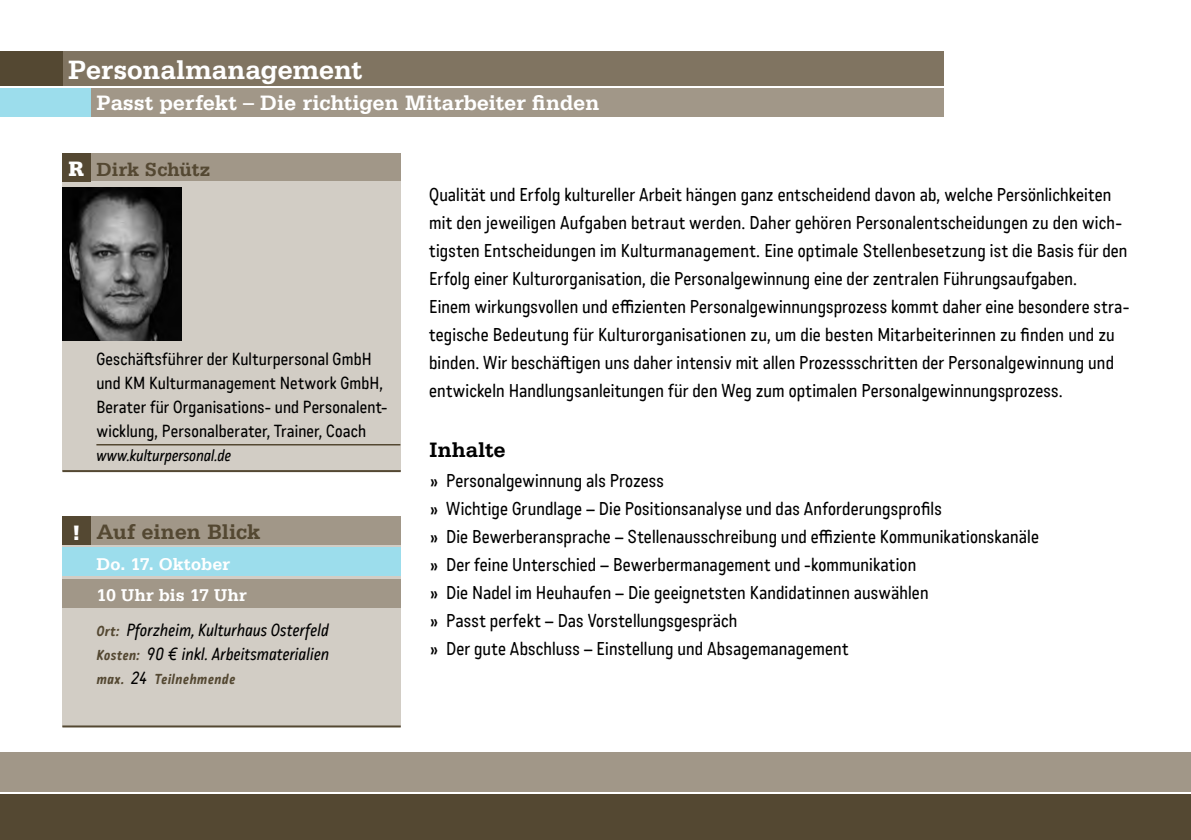
<style>
.page{position:relative;width:1191px;height:840px;background:#fff}
.page>*{position:absolute;margin:0;border:0;box-sizing:border-box;transform-origin:0 0}
.t1{font:700 28px "Serifa";letter-spacing:-.015em;color:#fff}
.t2{font:700 22px "Serifa";letter-spacing:-.015em;color:#fff}
.t3{font:700 22px "Serifa";letter-spacing:-.01em;color:#544832}
.t4{font:700 22px "Serifa";color:#000}
.t5{font:900 22px "Serifa";color:#fff}
.t6{font:700 20px "Serifa";letter-spacing:-.005em;color:#544832}
.t7{font:500 18px/28px "Katarine";letter-spacing:.01em;color:#000}
.t8{font:700 18px "Serifa";letter-spacing:.005em;color:#fff}
.t9{font:500 17px/24px "Katarine";letter-spacing:.01em;color:#000}
.t10{font:italic 500 17px/24px "Katarine";letter-spacing:.02em;color:#000}
.t11{font:italic 500 16px "Katarine";letter-spacing:.01em;color:#000}
.t12{font:italic 700 14px "Katarine";letter-spacing:.025em;color:#544832}
.s1{font-weight:700;font-size:14px;color:#544832}
.s2{font-weight:500;font-size:17px;color:#000}
.s3{font-family:"Serifa";font-weight:700}
</style>
<div class="page">
<div style="left:0;top:751px;width:1191px;height:40px;background:#a19788"></div>
<div style="left:0;top:794px;width:1191px;height:45px;background:#544832"></div>
<div style="left:62px;top:516px;width:339px;height:210px;background:#d2cdc5"></div>
<div style="left:62px;top:516px;width:339px;height:28px;background:#a19788"></div>
<div style="left:62px;top:578px;width:339px;height:29px;background:#a19788"></div>
<div style="left:0;top:51px;width:943px;height:34px;background:#807461"></div>
<div style="left:62px;top:153px;width:338px;height:28px;background:#a19788"></div>
<div style="left:62px;top:547px;width:338px;height:28px;background:#9cddec"></div>
<div style="left:62px;top:181px;width:338px;height:290px;background:#d2cdc5"></div>
<div style="left:0;top:88px;width:943px;height:28px;background:#a19788"></div>
<hr style="left:96px;top:444px;width:304px;height:1px;background:#544832">
<img style="left:62px;top:187px;width:119px;height:153px">
<hr style="left:62px;top:725px;width:339px;height:2px;background:#544832">
<div style="left:62px;top:516px;width:29px;height:28px;background:#544832"></div>
<div style="left:0;top:88px;width:91px;height:28px;background:#9cddec"></div>
<div style="left:62px;top:153px;width:29px;height:28px;background:#544832"></div>
<div style="left:0;top:51px;width:62px;height:34px;background:#544832"></div>
<hr style="left:62px;top:470px;width:339px;height:2px;background:#544832">
<h1 class="t1" style="left:68px;top:53px;width:296px">Personalmanagement</h1>
<p class="t2" style="left:96px;top:90px;width:505px">Passt perfekt – Die richtigen Mitarbeiter finden</p>
<p class="t5" style="left:69px;top:155px;width:17px">R</p>
<p class="t6" style="left:96px;top:157px;width:116px">Dirk Schütz</p>
<p class="t9" style="left:96px;top:347px;width:293px">Geschäftsführer der Kulturpersonal GmbH und KM Kulturmanagement Network GmbH, Berater für Organisations- und Personalent&shy;wicklung, Personalberater, Trainer, Coach</p>
<p class="t11" style="left:96px;top:445px;width:136px">www.kulturpersonal.de</p>
<p class="t5" style="left:72px;top:519px;width:10px">!</p>
<p class="t3" style="left:96px;top:518px;width:166px">Auf einen Blick</p>
<p class="t8" style="left:96px;top:553px;width:135px">Do. 17. Oktober</p>
<p class="t8" style="left:96px;top:584px;width:152px">10 Uhr bis 17 Uhr</p>
<p class="t10" style="left:96px;top:618px;width:234px"><span class="s1">Ort:</span> Pforzheim, Kulturhaus Osterfeld<br><span class="s1">Kosten:</span> 90 € inkl. Arbeitsmaterialien</p>
<p class="t12" style="left:96px;top:670px;width:140px">max. <span class="s2">24</span> Teilnehmende</p>
<p class="t7" style="left:429px;top:181px;width:702px">Qualität und Erfolg kultureller Arbeit hängen ganz entscheidend davon ab, welche Persönlichkeiten mit den jeweiligen Aufgaben betraut werden. Daher gehören Personalentscheidungen zu den wich&shy;tigsten Entscheidungen im Kulturmanagement. Eine optimale Stellenbesetzung ist die Basis für den Erfolg einer Kulturorganisation, die Personalgewinnung eine der zentralen Führungsaufgaben.<br>Einem wirkungsvollen und effizienten Personalgewinnungsprozess kommt daher eine besondere stra&shy;tegische Bedeutung für Kulturorganisationen zu, um die besten Mitarbeiterinnen zu finden und zu binden. Wir beschäftigen uns daher intensiv mit allen Prozessschritten der Personalgewinnung und entwickeln Handlungsanleitungen für den Weg zum optimalen Personalgewinnungsprozess.</p>
<p class="t4" style="left:429px;top:437px;width:78px">Inhalte</p>
<p class="t7" style="left:429px;top:466px;width:611px"><span class="s3">»</span> Personalgewinnung als Prozess<br><span class="s3">»</span> Wichtige Grundlage – Die Positionsanalyse und das Anforderungsprofils<br><span class="s3">»</span> Die Bewerberansprache – Stellenausschreibung und effiziente Kommunikationskanäle <span class="s3">»</span> Der feine Unterschied – Bewerbermanagement und -kommunikation<br><span class="s3">»</span> Die Nadel im Heuhaufen – Die geeignetsten Kandidatinnen auswählen<br><span class="s3">»</span> Passt perfekt – Das Vorstellungsgespräch<br><span class="s3">»</span> Der gute Abschluss – Einstellung und Absagemanagement</p>
</div>
